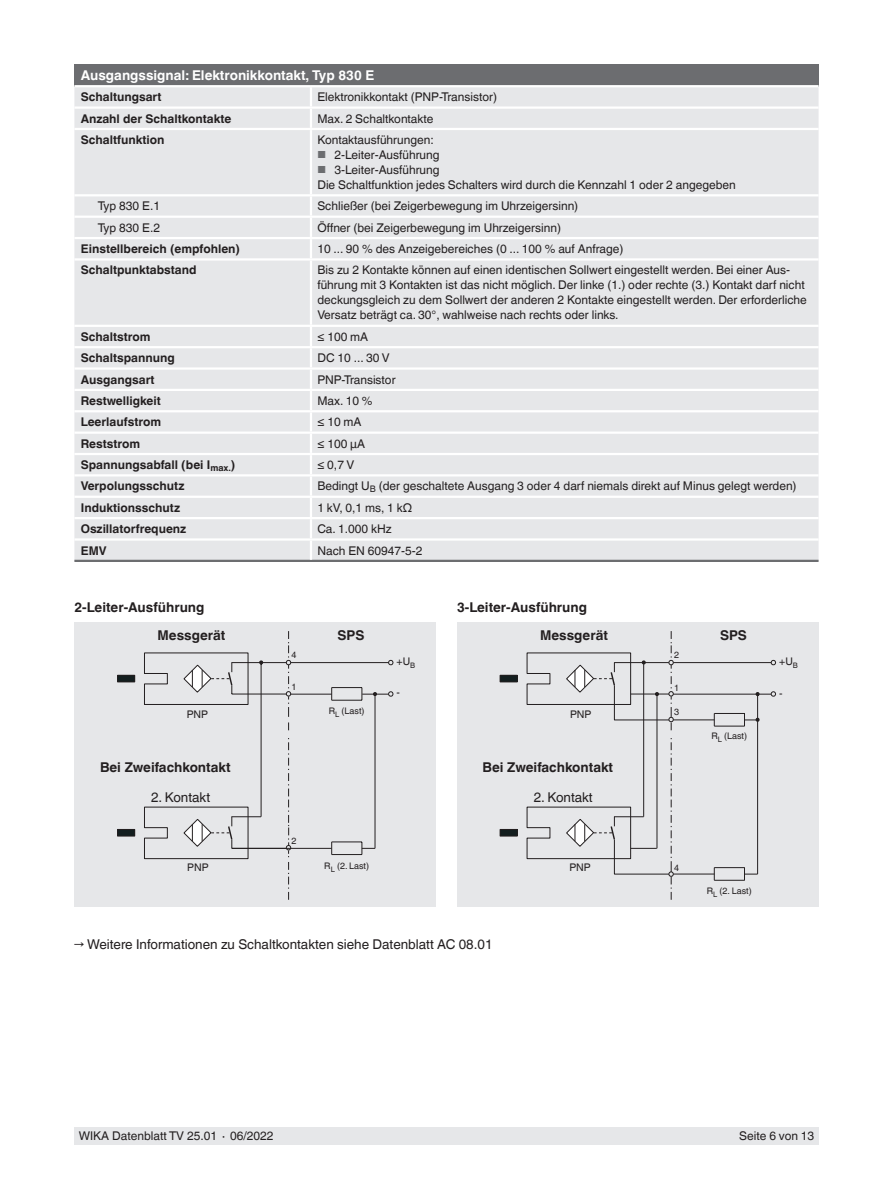
<style>
.page{position:relative;width:893px;height:1188px;background:#fff}
.page>*{position:absolute;margin:0;border:0;box-sizing:border-box;transform-origin:0 0}
.t1{font:700 13.5px "Helvetica World";color:#231f20}
.t2{font:13.5px "Helvetica World";color:#231f20}
.t3{font:700 13.5px "Helvetica World";color:#fff}
.t4{font:12px/15px "Helvetica World";color:#231f20}
.t5{font:700 12px "Helvetica World";color:#231f20}
.t6{font:10.5px "Helvetica World";color:#231f20}
.t7{font:9px "Helvetica World";color:#231f20}
.s1{font-size:10.2px;color:#6c6d70}
</style>
<div class="page">
<div style="left:74px;top:1128px;width:745px;height:17px;background:#e6e7e9"></div>
<div style="left:74px;top:64px;width:745px;height:22px;background:#6c6d70"></div>
<div style="left:74px;top:87px;width:745px;height:473px;background:#e6e7e9"></div>
<hr style="left:310px;top:196px;width:2px;height:20px;background:#fff">
<hr style="left:74px;top:106px;width:237px;height:3px;background:#fff">
<hr style="left:311px;top:106px;width:508px;height:3px;background:#fff">
<hr style="left:74px;top:560px;width:237px;height:2px;background:#6c6d70">
<hr style="left:311px;top:560px;width:508px;height:2px;background:#6c6d70">
<hr style="left:74px;top:128px;width:237px;height:2px;background:#fff">
<hr style="left:74px;top:194px;width:237px;height:2px;background:#fff">
<hr style="left:311px;top:128px;width:508px;height:2px;background:#fff">
<hr style="left:310px;top:130px;width:2px;height:64px;background:#fff">
<hr style="left:311px;top:194px;width:508px;height:2px;background:#fff">
<hr style="left:74px;top:85px;width:237px;height:2px;background:#fff">
<hr style="left:311px;top:85px;width:508px;height:2px;background:#fff">
<hr style="left:74px;top:538px;width:237px;height:3px;background:#fff">
<hr style="left:311px;top:538px;width:508px;height:3px;background:#fff">
<hr style="left:74px;top:367px;width:237px;height:3px;background:#fff">
<hr style="left:311px;top:367px;width:508px;height:3px;background:#fff">
<hr style="left:74px;top:389px;width:237px;height:2px;background:#fff">
<hr style="left:311px;top:389px;width:508px;height:2px;background:#fff">
<hr style="left:74px;top:410px;width:237px;height:2px;background:#fff">
<hr style="left:311px;top:410px;width:508px;height:2px;background:#fff">
<hr style="left:74px;top:432px;width:237px;height:2px;background:#fff">
<hr style="left:311px;top:432px;width:508px;height:2px;background:#fff">
<hr style="left:74px;top:453px;width:237px;height:2px;background:#fff">
<hr style="left:311px;top:453px;width:508px;height:2px;background:#fff">
<hr style="left:74px;top:474px;width:237px;height:3px;background:#fff">
<hr style="left:311px;top:474px;width:508px;height:3px;background:#fff">
<hr style="left:74px;top:496px;width:237px;height:2px;background:#fff">
<hr style="left:311px;top:496px;width:508px;height:2px;background:#fff">
<hr style="left:74px;top:517px;width:237px;height:2px;background:#fff">
<hr style="left:311px;top:517px;width:508px;height:2px;background:#fff">
<hr style="left:74px;top:216px;width:237px;height:2px;background:#fff">
<hr style="left:74px;top:237px;width:237px;height:2px;background:#fff">
<hr style="left:74px;top:258px;width:237px;height:3px;background:#fff">
<hr style="left:74px;top:325px;width:237px;height:2px;background:#fff">
<hr style="left:74px;top:346px;width:237px;height:2px;background:#fff">
<svg style="left:310px;top:87px;width:2px;height:41px"></svg>
<svg style="left:310px;top:218px;width:2px;height:40px"></svg>
<hr style="left:310px;top:261px;width:2px;height:64px;background:#fff">
<svg style="left:310px;top:327px;width:2px;height:83px"></svg>
<hr style="left:310px;top:412px;width:2px;height:20px;background:#fff">
<svg style="left:310px;top:434px;width:2px;height:126px"></svg>
<hr style="left:311px;top:216px;width:508px;height:2px;background:#fff">
<hr style="left:311px;top:237px;width:508px;height:2px;background:#fff">
<hr style="left:311px;top:258px;width:508px;height:3px;background:#fff">
<hr style="left:311px;top:325px;width:508px;height:2px;background:#fff">
<hr style="left:311px;top:346px;width:508px;height:2px;background:#fff">
<div style="left:75px;top:622px;width:361px;height:284px;background:#e6e7e9"></div>
<div style="left:457px;top:622px;width:362px;height:284px;background:#e6e7e9"></div>
<div style="left:117px;top:675px;width:18px;height:7px;background:#131e1f"></div>
<div style="left:117px;top:675px;width:18px;height:7px;border:1px solid #231f20"></div>
<div style="left:117px;top:829px;width:18px;height:7px;background:#131e1f"></div>
<div style="left:117px;top:829px;width:18px;height:7px;border:1px solid #231f20"></div>
<svg style="left:144px;top:631px;width:249px;height:269px"></svg>
<div style="left:500px;top:675px;width:17px;height:7px;background:#131e1f"></div>
<div style="left:500px;top:675px;width:17px;height:7px;border:1px solid #231f20"></div>
<div style="left:500px;top:829px;width:17px;height:7px;background:#131e1f"></div>
<div style="left:500px;top:829px;width:17px;height:7px;border:1px solid #231f20"></div>
<svg style="left:526px;top:631px;width:250px;height:269px"></svg>
<p class="t3" style="left:81px;top:67px;width:295px">Ausgangssignal: Elektronikkontakt, Typ 830 E</p>
<p class="t5" style="left:81px;top:90px;width:82px">Schaltungsart</p>
<p class="t4" style="left:317px;top:90px;width:181px">Elektronikkontakt (PNP-Transistor)</p>
<p class="t5" style="left:81px;top:111px;width:152px">Anzahl der Schaltkontakte</p>
<p class="t4" style="left:317px;top:111px;width:118px">Max. 2 Schaltkontakte</p>
<p class="t5" style="left:81px;top:133px;width:85px">Schaltfunktion</p>
<p class="t4" style="left:317px;top:132px;width:118px">Kontaktausführungen:</p>
<p class="t4" style="left:317px;top:147px;width:124px"><span class="s1">■</span> 2-Leiter-Ausführung</p>
<p class="t4" style="left:317px;top:162px;width:420px"><span class="s1">■</span> 3-Leiter-Ausführung<br>Die Schaltfunktion jedes Schalters wird durch die Kennzahl 1 oder 2 angegeben</p>
<p class="t4" style="left:98px;top:199px;width:64px">Typ 830 E.1</p>
<p class="t4" style="left:317px;top:199px;width:262px">Schließer (bei Zeigerbewegung im Uhrzeigersinn)</p>
<p class="t4" style="left:98px;top:220px;width:64px">Typ 830 E.2</p>
<p class="t4" style="left:317px;top:220px;width:245px">Öffner (bei Zeigerbewegung im Uhrzeigersinn)</p>
<p class="t5" style="left:81px;top:242px;width:161px">Einstellbereich (empfohlen)</p>
<p class="t4" style="left:317px;top:241px;width:308px">10 ... 90 % des Anzeigebereiches (0 ... 100 % auf Anfrage)</p>
<p class="t5" style="left:81px;top:263px;width:117px">Schaltpunktabstand</p>
<p class="t4" style="left:317px;top:263px;width:491px">Bis zu 2 Kontakte können auf einen identischen Sollwert eingestellt werden. Bei einer Aus&shy;führung mit 3 Kontakten ist das nicht möglich. Der linke (1.) oder rechte (3.) Kontakt darf nicht deckungsgleich zu dem Sollwert der anderen 2 Kontakte eingestellt werden. Der erforderliche Versatz beträgt ca. 30°, wahlweise nach rechts oder links.</p>
<p class="t5" style="left:81px;top:330px;width:71px">Schaltstrom</p>
<p class="t4" style="left:317px;top:329px;width:52px">≤ 100 mA</p>
<p class="t5" style="left:81px;top:351px;width:95px">Schaltspannung</p>
<p class="t4" style="left:317px;top:351px;width:74px">DC 10 ... 30 V</p>
<p class="t5" style="left:81px;top:372px;width:75px">Ausgangsart</p>
<p class="t4" style="left:317px;top:372px;width:80px">PNP-Transistor</p>
<p class="t5" style="left:81px;top:394px;width:82px">Restwelligkeit</p>
<p class="t4" style="left:317px;top:393px;width:57px">Max. 10 %</p>
<p class="t5" style="left:81px;top:415px;width:82px">Leerlaufstrom</p>
<p class="t4" style="left:317px;top:415px;width:46px">≤ 10 mA</p>
<p class="t5" style="left:81px;top:437px;width:61px">Reststrom</p>
<p class="t4" style="left:317px;top:436px;width:49px">≤ 100 µA</p>
<p class="t5" style="left:81px;top:458px;width:156px">Spannungsabfall (bei I<sub>max.</sub>)</p>
<p class="t4" style="left:317px;top:457px;width:38px">≤ 0,7 V</p>
<p class="t5" style="left:81px;top:479px;width:105px">Verpolungsschutz</p>
<p class="t4" style="left:317px;top:479px;width:481px">Bedingt U<sub>B</sub> (der geschaltete Ausgang 3 oder 4 darf niemals direkt auf Minus gelegt werden)</p>
<p class="t5" style="left:81px;top:501px;width:101px">Induktionsschutz</p>
<p class="t4" style="left:317px;top:500px;width:96px">1 kV, 0,1 ms, 1 kΩ</p>
<p class="t5" style="left:81px;top:522px;width:107px">Oszillatorfrequenz</p>
<p class="t4" style="left:317px;top:521px;width:76px">Ca. 1.000 kHz</p>
<p class="t5" style="left:81px;top:543px;width:27px">EMV</p>
<p class="t4" style="left:317px;top:543px;width:107px">Nach EN 60947-5-2</p>
<p class="t1" style="left:75px;top:599px;width:131px">2-Leiter-Ausführung</p>
<p class="t1" style="left:457px;top:599px;width:131px">3-Leiter-Ausführung</p>
<p class="t1" style="left:158px;top:628px;width:69px">Messgerät</p>
<p class="t1" style="left:337px;top:628px;width:28px">SPS</p>
<p class="t1" style="left:540px;top:628px;width:69px">Messgerät</p>
<p class="t1" style="left:720px;top:628px;width:28px">SPS</p>
<p class="t6" style="left:397px;top:655px;width:20px">+U<sub>B</sub></p>
<p class="t6" style="left:397px;top:687px;width:5px">-</p>
<p class="t7" style="left:291px;top:650px;width:7px">4</p>
<p class="t7" style="left:291px;top:682px;width:7px">1</p>
<p class="t7" style="left:674px;top:650px;width:7px">2</p>
<p class="t7" style="left:674px;top:683px;width:7px">1</p>
<p class="t7" style="left:674px;top:707px;width:7px">3</p>
<p class="t7" style="left:329px;top:705px;width:37px">R<sub>L</sub> (Last)</p>
<p class="t6" style="left:187px;top:708px;width:23px">PNP</p>
<p class="t6" style="left:570px;top:708px;width:23px">PNP</p>
<p class="t1" style="left:100px;top:760px;width:132px">Bei Zweifachkontakt</p>
<p class="t2" style="left:151px;top:790px;width:60px">2. Kontakt</p>
<p class="t6" style="left:187px;top:861px;width:23px">PNP</p>
<p class="t7" style="left:291px;top:836px;width:7px">2</p>
<p class="t7" style="left:324px;top:861px;width:46px">R<sub>L</sub> (2. Last)</p>
<p class="t1" style="left:483px;top:760px;width:132px">Bei Zweifachkontakt</p>
<p class="t2" style="left:534px;top:790px;width:60px">2. Kontakt</p>
<p class="t6" style="left:569px;top:861px;width:23px">PNP</p>
<p class="t2" style="left:74px;top:936px;width:420px">→ Weitere Informationen zu Schaltkontakten siehe Datenblatt AC 08.01</p>
<p class="t7" style="left:711px;top:731px;width:37px">R<sub>L</sub> (Last)</p>
<p class="t7" style="left:674px;top:863px;width:7px">4</p>
<p class="t7" style="left:707px;top:886px;width:46px">R<sub>L</sub> (2. Last)</p>
<p class="t6" style="left:779px;top:655px;width:20px">+U<sub>B</sub></p>
<p class="t6" style="left:779px;top:687px;width:5px">-</p>
<p class="t4" style="left:79px;top:1129px;width:196px">WIKA Datenblatt TV 25.01 ∙ 06/2022</p>
<p class="t4" style="left:739px;top:1129px;width:77px">Seite 6 von 13</p>
</div>
